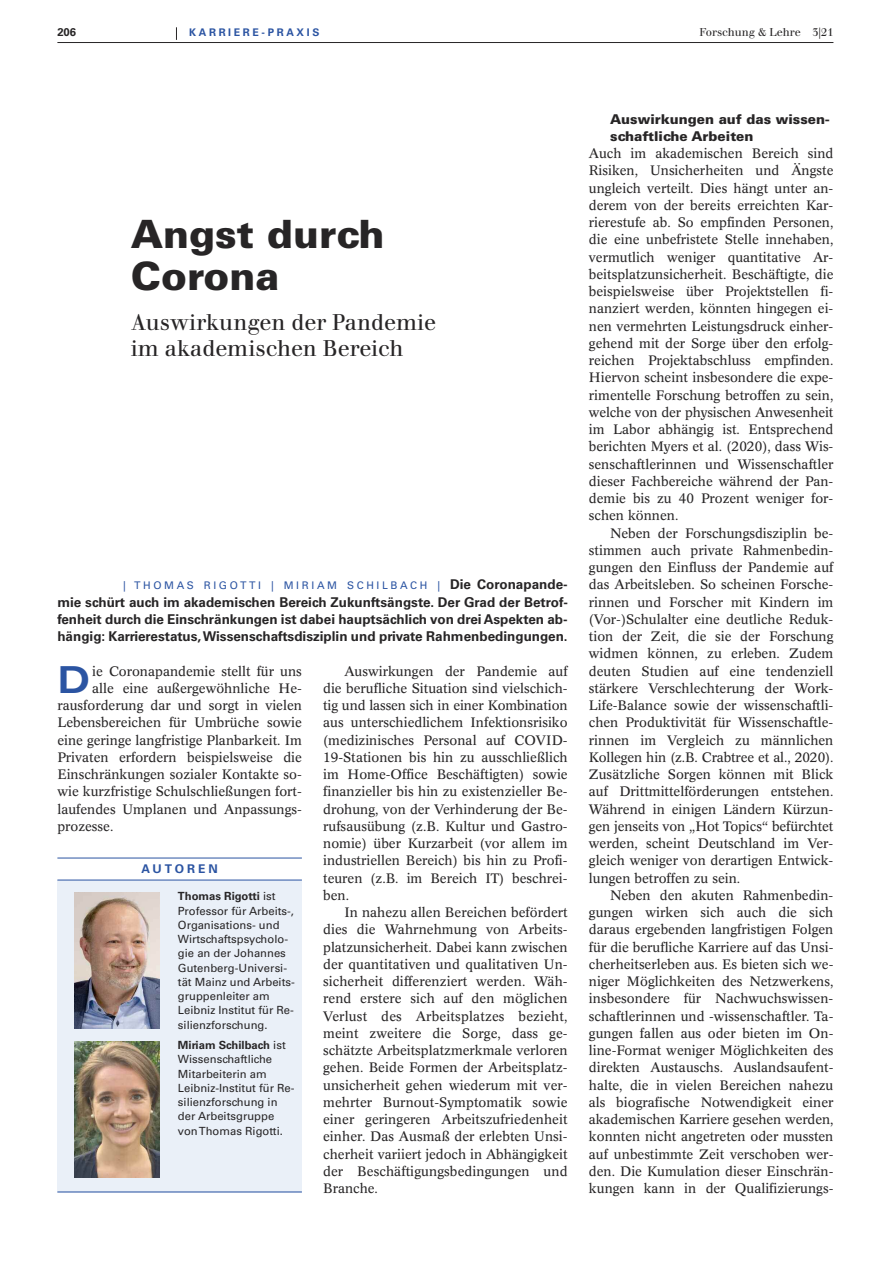
<style>
.page{position:relative;width:893px;height:1263px;background:#fff}
.page>*{position:absolute;margin:0;border:0;box-sizing:border-box;transform-origin:0 0}
.t1{font:900 39px/42px "Univers LT";color:#272526}
.t2{font:700 expanded 37.2px "Univers LT";color:#2b54a2}
.t3{font:22.5px/25.8px "Walbaum";color:#272526}
.t4{font:13.5px/17.2px "Concorde BE";color:#272526;text-align:justify}
.t5{font:700 13.5px/17.2px "Univers LT";color:#272526;text-align:justify}
.t6{font:900 13.5px/17.2px "Univers LT";color:#272526}
.t7{font:700 12px "Univers LT";letter-spacing:.25em;color:#2b54a2}
.t8{font:11.25px/14.2px "Univers LT";color:#272526}
.t9{font:11.25px "Walbaum";color:#272526}
.t10{font:700 11.25px "Univers LT";color:#272526}
.t11{font:10.5px "Univers LT";letter-spacing:.25em;color:#2b54a2}
.t12{font:700 10.5px "Univers LT";letter-spacing:.25em;color:#2b54a2}
.s1{font-weight:700;font-size:13.5px;color:#272526}
.s2{font-weight:700}
</style>
<div class="page">
<hr style="left:57px;top:42px;width:776px;height:1px;background:#272526">
<svg style="left:176px;top:27px;width:1px;height:13px"></svg>
<div style="left:57px;top:880px;width:245px;height:313px;background:#eaf0f8"></div>
<hr style="left:57px;top:858px;width:245px;height:1px;background:#2b54a2">
<hr style="left:57px;top:880px;width:245px;height:1px;background:#2b54a2">
<img style="left:75px;top:893px;width:85px;height:135px">
<img style="left:75px;top:1041px;width:85px;height:136px">
<hr style="left:57px;top:1191px;width:245px;height:1px;background:#2b54a2">
<p class="t10" style="left:57px;top:28px;width:20px">206</p>
<p class="t12" style="left:189px;top:28px;width:132px">KARRIERE-PRAXIS</p>
<p class="t9" style="left:699px;top:28px;width:135px">Forschung &amp; Lehre 3|21</p>
<h1 class="t1" style="left:131px;top:217px;width:255px">Angst durch<br>Corona</h1>
<h3 class="t3" style="left:131px;top:312px;width:307px">Auswirkungen der Pandemie im akademischen Bereich</h3>
<p class="t11" style="left:123px;top:582px;width:446px">| THOMAS RIGOTTI | MIRIAM SCHILBACH | <span class="s1">Die Coronapande-</span></p>
<p class="t5" style="left:57px;top:594px;width:512px">mie schürt auch im akademischen Bereich Zukunftsängste. Der Grad der Betrof&shy;fenheit durch die Einschränkungen ist dabei hauptsächlich von drei Aspekten ab&shy;hängig: Karrierestatus,Wissenschaftsdisziplin und private Rahmenbedingungen.</p>
<h2 class="t2" style="left:57px;top:666px;width:35px">D</h2>
<p class="t4" style="left:92px;top:663px;width:211px">ie Coronapandemie stellt für uns</p>
<p class="t4" style="left:92px;top:680px;width:211px">alle eine außergewöhnliche He-</p>
<p class="t4" style="left:57px;top:698px;width:246px">rausforderung dar und sorgt in vielen</p>
<p class="t4" style="left:57px;top:715px;width:246px">Lebensbereichen für Umbrüche sowie</p>
<p class="t4" style="left:57px;top:732px;width:246px">eine geringe langfristige Planbarkeit. Im</p>
<p class="t4" style="left:57px;top:749px;width:246px">Privaten erfordern beispielsweise die</p>
<p class="t4" style="left:57px;top:767px;width:246px">Einschränkungen sozialer Kontakte so-</p>
<p class="t4" style="left:57px;top:784px;width:246px">wie kurzfristige Schulschließungen fort-</p>
<p class="t4" style="left:57px;top:801px;width:246px">laufendes Umplanen und Anpassungs-</p>
<p class="t4" style="left:57px;top:818px;width:57px">prozesse.</p>
<p class="t7" style="left:141px;top:865px;width:78px">AUTOREN</p>
<p class="t8" style="left:178px;top:890px;width:118px"><span class="s2">Thomas Rigotti</span> ist<br>Professor für Arbeits-,<br>Organisations- und<br>Wirtschaftspsycholo&shy;gie an der Johannes<br>Gutenberg-Universi&shy;tät Mainz und Arbeits&shy;gruppenleiter am<br>Leibniz Institut für Re&shy;silienzforschung.</p>
<p class="t8" style="left:178px;top:1039px;width:118px"><span class="s2">Miriam Schilbach</span> ist<br>Wissenschaftliche<br>Mitarbeiterin am<br>Leibniz-Institut für Re&shy;silienzforschung in der Arbeitsgruppe vonThomas Rigotti.</p>
<p class="t4" style="left:323px;top:663px;width:246px;text-indent:21px">Auswirkungen der Pandemie auf die berufliche Situation sind vielschich&shy;tig und lassen sich in einer Kombination aus unterschiedlichem Infektionsrisiko (medizinisches Personal auf COVID-19-Stationen bis hin zu ausschließlich im Home-Office Beschäftigten) sowie finanzieller bis hin zu existenzieller Be&shy;drohung, von der Verhinderung der Be&shy;rufsausübung (z.B. Kultur und Gastro&shy;nomie) über Kurzarbeit (vor allem im industriellen Bereich) bis hin zu Profi&shy;teuren (z.B. im Bereich IT) beschrei&shy;ben.</p>
<p class="t4" style="left:323px;top:905px;width:246px;text-indent:21px">In nahezu allen Bereichen befördert dies die Wahrnehmung von Arbeits&shy;platzunsicherheit. Dabei kann zwischen der quantitativen und qualitativen Un&shy;sicherheit differenziert werden. Wäh&shy;rend erstere sich auf den möglichen Verlust des Arbeitsplatzes bezieht, meint zweitere die Sorge, dass ge&shy;schätzte Arbeitsplatzmerkmale verloren gehen. Beide Formen der Arbeitsplatz&shy;unsicherheit gehen wiederum mit ver&shy;mehrter Burnout-Symptomatik sowie einer geringeren Arbeitszufriedenheit einher. Das Ausmaß der erlebten Unsi&shy;cherheit variiert jedoch in Abhängigkeit der Beschäftigungsbedingungen und Branche.</p>
<p class="t6" style="left:610px;top:111px;width:221px">Auswirkungen auf das wissen&shy;schaftliche Arbeiten</p>
<p class="t4" style="left:589px;top:146px;width:246px">Auch im akademischen Bereich sind Risiken, Unsicherheiten und Ängste ungleich verteilt. Dies hängt unter an&shy;derem von der bereits erreichten Kar&shy;rierestufe ab. So empfinden Personen, die eine unbefristete Stelle innehaben, vermutlich weniger quantitative Ar&shy;beitsplatzunsicherheit. Beschäftigte, die beispielsweise über Projektstellen fi&shy;nanziert werden, könnten hingegen ei&shy;nen vermehrten Leistungsdruck einher&shy;gehend mit der Sorge über den erfolg&shy;reichen Projektabschluss empfinden.<br>Hiervon scheint insbesondere die expe&shy;rimentelle Forschung betroffen zu sein, welche von der physischen Anwesenheit im Labor abhängig ist. Entsprechend berichten Myers et al. (2020), dass Wis&shy;senschaftlerinnen und Wissenschaftler dieser Fachbereiche während der Pan&shy;demie bis zu 40 Prozent weniger for&shy;schen können.</p>
<p class="t4" style="left:589px;top:525px;width:246px;text-indent:21px">Neben der Forschungsdisziplin be&shy;stimmen auch private Rahmenbedin&shy;gungen den Einfluss der Pandemie auf das Arbeitsleben. So scheinen Forsche&shy;rinnen und Forscher mit Kindern im (Vor-)Schulalter eine deutliche Reduk&shy;tion der Zeit, die sie der Forschung widmen können, zu erleben. Zudem deuten Studien auf eine tendenziell stärkere Verschlechterung der Work-Life-Balance sowie der wissenschaftli&shy;chen Produktivität für Wissenschaftle&shy;rinnen im Vergleich zu männlichen Kollegen hin (z.B. Crabtree et al., 2020).<br>Zusätzliche Sorgen können mit Blick auf Drittmittelförderungen entstehen.<br>Während in einigen Ländern Kürzun&shy;gen jenseits von „Hot Topics“ befürchtet werden, scheint Deutschland im Ver&shy;gleich weniger von derartigen Entwick&shy;lungen betroffen zu sein.</p>
<p class="t4" style="left:589px;top:887px;width:246px;text-indent:21px">Neben den akuten Rahmenbedin&shy;gungen wirken sich auch die sich daraus ergebenden langfristigen Folgen für die berufliche Karriere auf das Unsi&shy;cherheitserleben aus. Es bieten sich we&shy;niger Möglichkeiten des Netzwerkens, insbesondere für Nachwuchswissen&shy;schaftlerinnen und -wissenschaftler. Ta&shy;gungen fallen aus oder bieten im On&shy;line-Format weniger Möglichkeiten des direkten Austauschs. Auslandsaufent&shy;halte, die in vielen Bereichen nahezu als biografische Notwendigkeit einer akademischen Karriere gesehen werden, konnten nicht angetreten oder mussten auf unbestimmte Zeit verschoben wer&shy;den. Die Kumulation dieser Einschrän&shy;kungen kann in der Qualifizierungs-</p>
</div>
